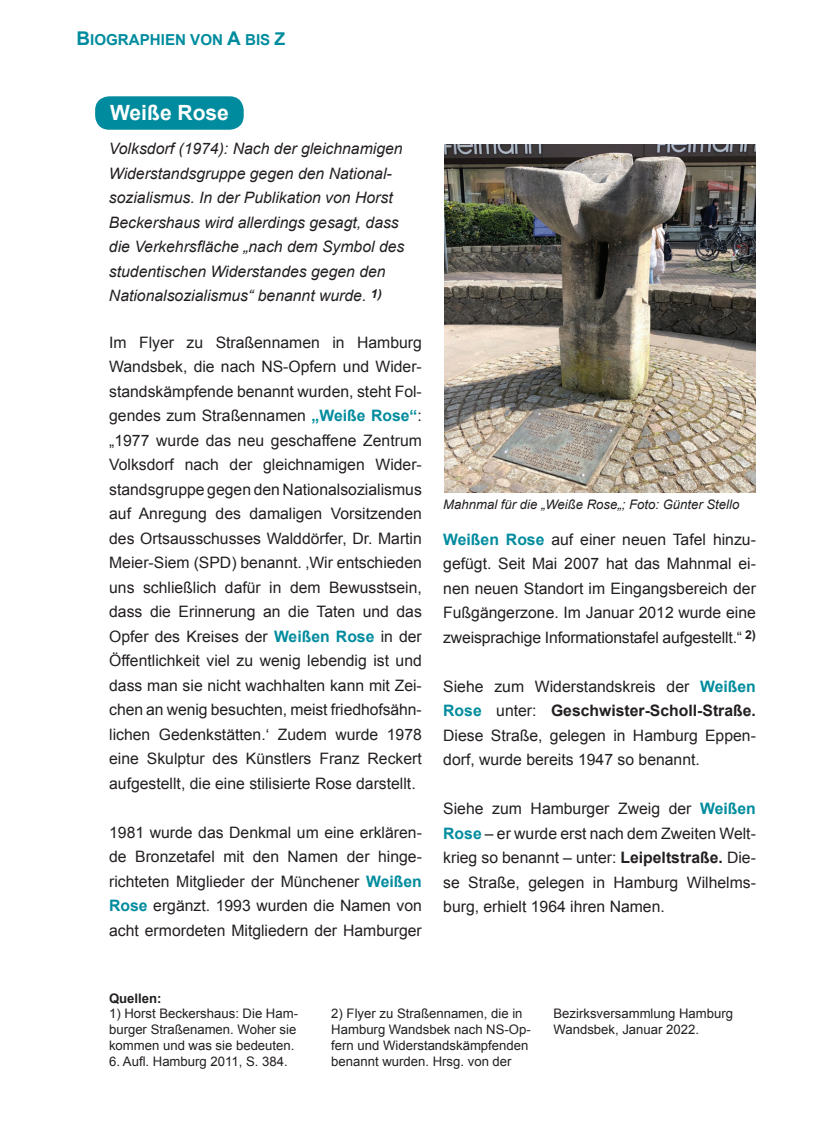
<style>
.page{position:relative;width:819px;height:1141px;background:#fff}
.page>*{position:absolute;margin:0;border:0;box-sizing:border-box;transform-origin:0 0}
.t1{font:700 21px "Arial";color:#fff}
.t2{font:15.75px/24.5px "Arial";color:#231f20;text-align:justify}
.t3{font:italic 15.75px/24.5px "Arial";color:#231f20}
.t4{font:700 15.05px "Arial";color:#008c9e}
.t5{font:13.12px/15.8px "Arial";color:#231f20}
.t6{font:italic 13.12px "Arial";color:#231f20}
.t7{font:700 13.12px "Arial";color:#231f20}
.s1{font-size:18.9px}
.s2{font-size:17.68px}
.s3{font-weight:700;color:#008c9e}
.s4{font-weight:700}
</style>
<div class="page">
<img style="left:444px;top:145px;width:312px;height:347px">
<div style="left:95px;top:96px;width:149px;height:34px;background:#008c9e;border-radius:14px"></div>
<p class="t4" style="left:77px;top:30px;width:210px"><span class="s1">B</span>iograPhien von <span class="s1">A</span> bis <span class="s2">Z</span></p>
<h1 class="t1" style="left:110px;top:98px;width:120px">Weiße Rose</h1>
<p class="t3" style="left:109px;top:137px;width:297px">Volksdorf (1974): Nach der gleichnamigen Widerstandsgruppe gegen den National&shy;sozialismus. In der Publikation von Horst Beckershaus wird allerdings gesagt, dass die Verkehrsfläche „nach dem Symbol des studentischen Widerstandes gegen den Nationalsozialismus“ benannt wurde. <sup>1)</sup></p>
<p class="t2" style="left:109px;top:330px;width:314px">Im Flyer zu Straßennamen in Hamburg Wandsbek, die nach NS-Opfern und Wider&shy;standskämpfende benannt wurden, steht Fol&shy;gendes zum Straßennamen <span class="s3">„Weiße Rose“</span>: „1977 wurde das neu geschaffene Zentrum Volksdorf nach der gleichnamigen Wider&shy;standsgruppe gegen den Nationalsozialismus auf Anregung des damaligen Vorsitzenden des Ortsausschusses Walddörfer, Dr. Martin Meier-Siem (SPD) benannt. ‚Wir entschieden uns schließlich dafür in dem Bewusstsein, dass die Erinnerung an die Taten und das Opfer des Kreises der <span class="s3">Weißen Rose</span> in der Öffentlichkeit viel zu wenig lebendig ist und dass man sie nicht wachhalten kann mit Zei&shy;chen an wenig besuchten, meist friedhofsähn&shy;lichen Gedenkstätten.‘ Zudem wurde 1978 eine Skulptur des Künstlers Franz Reckert aufgestellt, die eine stilisierte Rose darstellt.</p>
<p class="t2" style="left:109px;top:820px;width:314px">1981 wurde das Denkmal um eine erklären&shy;de Bronzetafel mit den Namen der hinge&shy;richteten Mitglieder der Münchener <span class="s3">Weißen Rose</span> ergänzt. 1993 wurden die Namen von acht ermordeten Mitgliedern der Hamburger</p>
<p class="t6" style="left:443px;top:496px;width:297px">Mahnmal für die „Weiße Rose„; Foto: Günter Stello</p>
<p class="t2" style="left:443px;top:527px;width:314px"><span class="s3">Weißen Rose</span> auf einer neuen Tafel hinzu&shy;gefügt. Seit Mai 2007 hat das Mahnmal ei&shy;nen neuen Standort im Eingangsbereich der Fußgängerzone. Im Januar 2012 wurde eine zweisprachige Informationstafel aufgestellt.“ <sup>2)</sup></p>
<p class="t2" style="left:443px;top:674px;width:314px">Siehe zum Widerstandskreis der <span class="s3">Weißen Rose</span> unter: <span class="s4">Geschwister-Scholl-Straße.<br></span>Diese Straße, gelegen in Hamburg Eppen&shy;dorf, wurde bereits 1947 so benannt.</p>
<p class="t2" style="left:443px;top:797px;width:314px">Siehe zum Hamburger Zweig der <span class="s3">Weißen Rose</span> – er wurde erst nach dem Zweiten Welt&shy;krieg so benannt – unter: <span class="s4">Leipeltstraße.</span> Die&shy;se Straße, gelegen in Hamburg Wilhelms&shy;burg, erhielt 1964 ihren Namen.</p>
<p class="t7" style="left:109px;top:989px;width:54px">Quellen:</p>
<p class="t5" style="left:109px;top:1006px;width:190px">1) Horst Beckershaus: Die Ham&shy;burger Straßenamen. Woher sie kommen und was sie bedeuten.</p>
<p class="t5" style="left:109px;top:1053px;width:180px">6. Aufl. Hamburg 2011, S. 384.</p>
<p class="t5" style="left:331px;top:1006px;width:201px">2) Flyer zu Straßennamen, die in<br>Hamburg Wandsbek nach NS-Op&shy;fern und Widerstandskämpfenden benannt wurden. Hrsg. von der</p>
<p class="t5" style="left:553px;top:1006px;width:181px">Bezirksversammlung Hamburg<br>Wandsbek, Januar 2022.</p>
</div>
